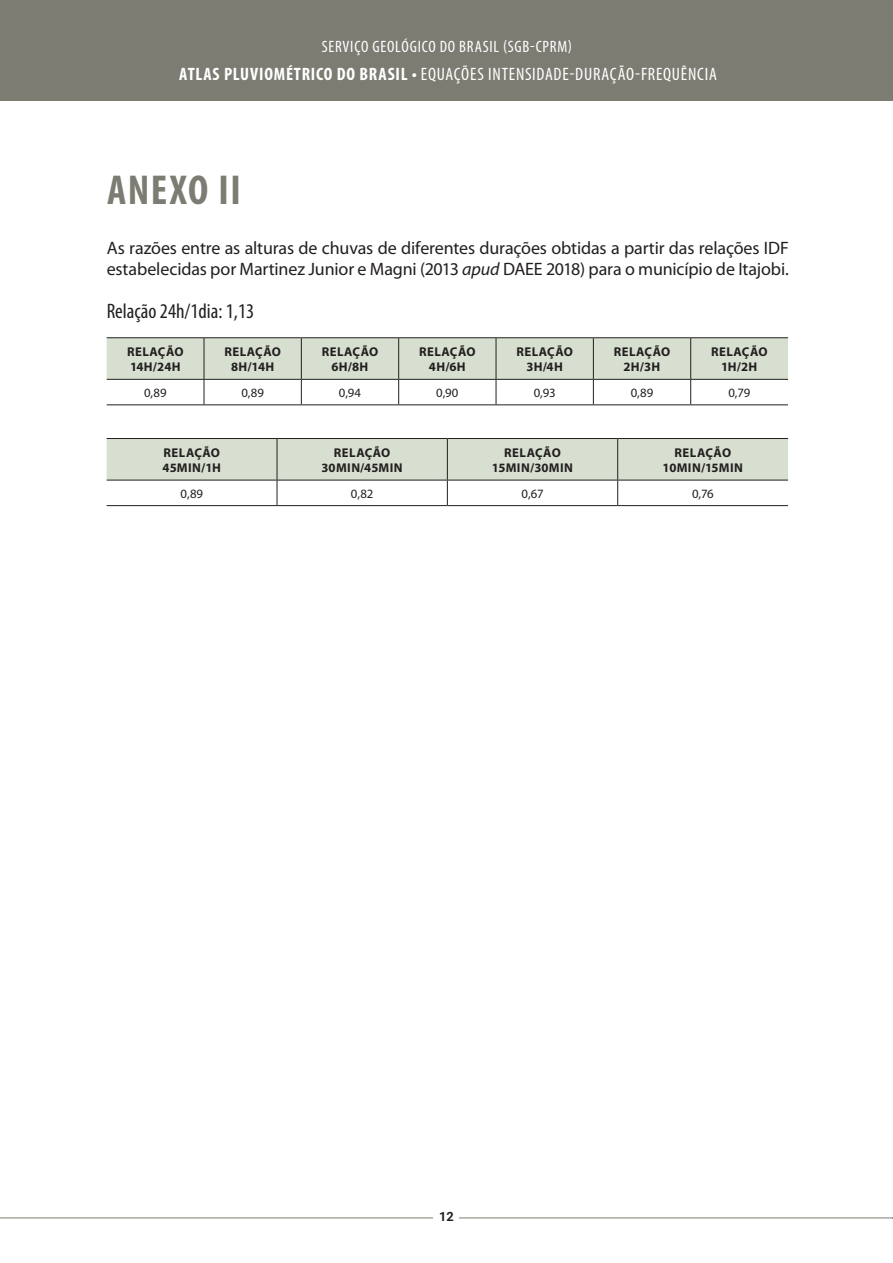
<style>
.page{position:relative;width:893px;height:1263px;background:#fff}
.page>*{position:absolute;margin:0;border:0;box-sizing:border-box;transform-origin:0 0}
.t1{font:700 condensed 42px "Myriad Pro";letter-spacing:.035em;color:#7d7c73}
.Legenda_Anexo{font:condensed 21px "Myriad Pro";color:#231f20}
.CORPO_TEXTO{font:18px/21px "Myriad Pro";letter-spacing:-.01em;color:#231f20}
.t2{font:condensed 18px "Myriad Pro";letter-spacing:.04em;color:#fff}
.t3{font:condensed 16.5px "Myriad Pro";letter-spacing:.045em;color:#fff}
.Tabela_Cabeçalho{font:700 12.75px/15px "Myriad Pro";letter-spacing:.035em;color:#231f20;text-align:center}
.Tabela_Corpo{font:12.75px "Myriad Pro";color:#231f20}
.t4{font:700 12.75px "Roboto";color:#231f20}
.s1{font-weight:700}
.s2{font-style:italic}
</style>
<div class="page">
<div style="left:0;top:0;width:893px;height:100px;background:#7d7c73"></div>
<hr style="left:0;top:1217px;width:893px;height:1px;background:#7d7c73">
<div style="left:433px;top:1205px;width:26px;height:23px;background:#fff"></div>
<hr style="left:107px;top:404px;width:97px;height:1px;background:#231f20">
<hr style="left:204px;top:404px;width:97px;height:1px;background:#231f20">
<hr style="left:301px;top:404px;width:98px;height:1px;background:#231f20">
<hr style="left:399px;top:404px;width:97px;height:1px;background:#231f20">
<hr style="left:496px;top:404px;width:97px;height:1px;background:#231f20">
<hr style="left:593px;top:404px;width:98px;height:1px;background:#231f20">
<hr style="left:691px;top:404px;width:97px;height:1px;background:#231f20">
<hr style="left:107px;top:337px;width:97px;height:1px;background:#231f20">
<hr style="left:204px;top:337px;width:97px;height:1px;background:#231f20">
<hr style="left:301px;top:337px;width:98px;height:1px;background:#231f20">
<hr style="left:399px;top:337px;width:97px;height:1px;background:#231f20">
<hr style="left:496px;top:337px;width:97px;height:1px;background:#231f20">
<hr style="left:593px;top:337px;width:98px;height:1px;background:#231f20">
<hr style="left:691px;top:337px;width:97px;height:1px;background:#231f20">
<svg style="left:107px;top:338px;width:681px;height:66px"></svg>
<hr style="left:107px;top:505px;width:170px;height:1px;background:#231f20">
<hr style="left:277px;top:505px;width:170px;height:1px;background:#231f20">
<hr style="left:447px;top:505px;width:171px;height:1px;background:#231f20">
<hr style="left:618px;top:505px;width:170px;height:1px;background:#231f20">
<svg style="left:107px;top:438px;width:681px;height:67px"></svg>
<hr style="left:892px;top:1px;width:1px;height:1262px;background:#e8eadc">
<p class="t3" style="left:322px;top:36px;width:252px">SERVIÇO GEOLÓGICO DO BRASIL (SGB-CPRM)</p>
<p class="t2" style="left:179px;top:63px;width:539px"><span class="s1">ATLAS PLUVIOMÉTRICO DO BRASIL •</span> EQUAÇÕES INTENSIDADE-DURAÇÃO-FREQUÊNCIA</p>
<p class="t1" style="left:107px;top:163px;width:135px">ANEXO II</p>
<p class="CORPO_TEXTO" style="left:107px;top:237px;width:684px">As razões entre as alturas de chuvas de diferentes durações obtidas a partir das relações IDF estabelecidas por Martinez Junior e Magni (2013 <span class="s2">apud</span> DAEE 2018) para o município de Itajobi.</p>
<p class="Legenda_Anexo" style="left:107px;top:299px;width:149px">Relação 24h/1dia: 1,13</p>
<p class="Tabela_Cabeçalho" style="left:127px;top:344px;width:58px">RELAÇÃO</p>
<p class="Tabela_Cabeçalho" style="left:130px;top:359px;width:52px">14H/24H</p>
<p class="Tabela_Cabeçalho" style="left:224px;top:344px;width:58px">RELAÇÃO</p>
<p class="Tabela_Cabeçalho" style="left:231px;top:359px;width:45px">8H/14H</p>
<p class="Tabela_Cabeçalho" style="left:322px;top:344px;width:58px">RELAÇÃO</p>
<p class="Tabela_Cabeçalho" style="left:332px;top:359px;width:38px">6H/8H</p>
<p class="Tabela_Cabeçalho" style="left:419px;top:344px;width:58px">RELAÇÃO</p>
<p class="Tabela_Cabeçalho" style="left:429px;top:359px;width:38px">4H/6H</p>
<p class="Tabela_Cabeçalho" style="left:516px;top:344px;width:58px">RELAÇÃO</p>
<p class="Tabela_Cabeçalho" style="left:526px;top:359px;width:38px">3H/4H</p>
<p class="Tabela_Cabeçalho" style="left:614px;top:344px;width:58px">RELAÇÃO</p>
<p class="Tabela_Cabeçalho" style="left:624px;top:359px;width:38px">2H/3H</p>
<p class="Tabela_Cabeçalho" style="left:711px;top:344px;width:58px">RELAÇÃO</p>
<p class="Tabela_Cabeçalho" style="left:721px;top:359px;width:38px">1H/2H</p>
<p class="Tabela_Corpo" style="left:144px;top:385px;width:24px">0,89</p>
<p class="Tabela_Corpo" style="left:241px;top:385px;width:24px">0,89</p>
<p class="Tabela_Corpo" style="left:339px;top:385px;width:24px">0,94</p>
<p class="Tabela_Corpo" style="left:436px;top:385px;width:24px">0,90</p>
<p class="Tabela_Corpo" style="left:534px;top:385px;width:23px">0,93</p>
<p class="Tabela_Corpo" style="left:631px;top:385px;width:24px">0,89</p>
<p class="Tabela_Corpo" style="left:728px;top:385px;width:24px">0,79</p>
<p class="Tabela_Cabeçalho" style="left:163px;top:444px;width:60px;text-align:left">RELAÇÃO<br>45MIN/1H</p>
<p class="Tabela_Cabeçalho" style="left:322px;top:444px;width:83px">RELAÇÃO<br>30MIN/45MIN</p>
<p class="Tabela_Cabeçalho" style="left:492px;top:444px;width:82px">RELAÇÃO<br>15MIN/30MIN</p>
<p class="Tabela_Cabeçalho" style="left:663px;top:444px;width:82px">RELAÇÃO<br>10MIN/15MIN</p>
<p class="Tabela_Corpo" style="left:181px;top:485px;width:24px">0,89</p>
<p class="Tabela_Corpo" style="left:351px;top:485px;width:24px">0,82</p>
<p class="Tabela_Corpo" style="left:521px;top:485px;width:24px">0,67</p>
<p class="Tabela_Corpo" style="left:692px;top:485px;width:23px">0,76</p>
<p class="t4" style="left:439px;top:1208px;width:16px">12</p>
</div>
